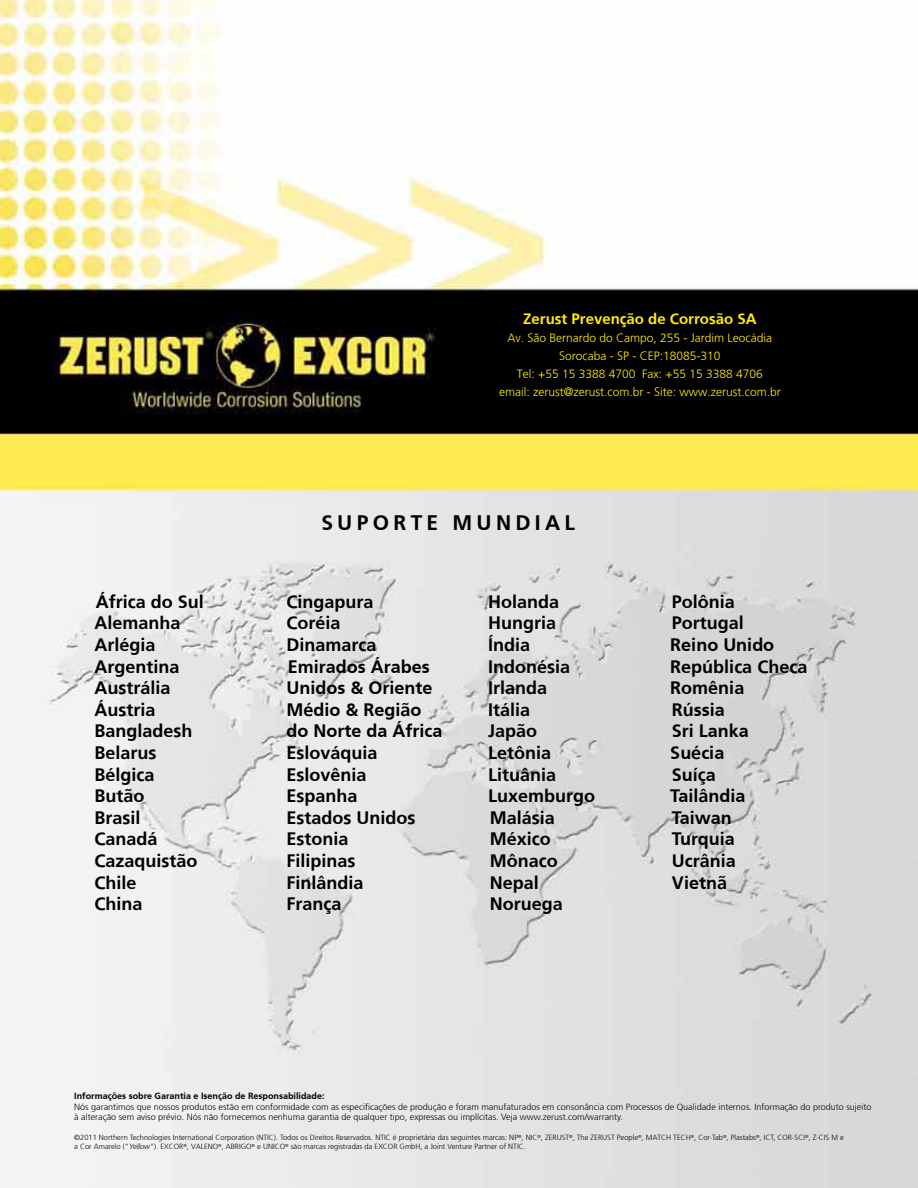
<style>
.page{position:relative;width:918px;height:1188px;background:#fff}
.page>*{position:absolute;margin:0;border:0;box-sizing:border-box;transform-origin:0 0}
.t1{font:700 21px "Frutiger 65";letter-spacing:.205em;color:#000}
.t2{font:700 18px/21.6px "Frutiger";color:#000}
.t3{font:700 18px/21.6px "Frutiger 65";color:#000}
.t4{font:700 15px "Frutiger";color:#ffed00}
.t5{font:300 12px/18px "Frutiger";color:#ffed00;text-align:center}
.t6{font:300 9px/10.8px "Frutiger 45";color:#000}
.t7{font:700 9px "Frutiger 65";color:#000}
.t8{font:300 7.5px/9px "Frutiger 45";color:#000}
.s1{font-style:italic}
</style>
<div class="page">
<img style="left:0;top:0;width:918px;height:1188px">
<p class="t4" style="left:523px;top:310px;width:235px">Zerust Prevenção de Corrosão SA</p>
<p class="t5" style="left:499px;top:329px;width:283px">Av. São Bernardo do Campo, 255 - Jardim Leocádia Sorocaba - SP - CEP:18085-310<br>Tel: +55 15 3388 4700 Fax: +55 15 3388 4706<br>email: zerust@zerust.com.br - Site: www.zerust.com.br</p>
<p class="t1" style="left:322px;top:510px;width:255px">SUPORTE MUNDIAL</p>
<p class="t2" style="left:94px;top:590px;width:111px">África do Sul<br>Alemanha<br>Arlégia<br>Argentina<br>Austrália<br>Áustria<br>Bangladesh<br>Belarus<br>Bélgica<br>Butão<br>Brasil<br>Canadá<br>Cazaquistão<br>Chile<br>China</p>
<p class="t2" style="left:672px;top:590px;width:74px">Polônia<br>Portugal</p>
<p class="t2" style="left:488px;top:590px;width:109px">Holanda<br>Hungria<br>Índia<br>Indonésia<br>Irlanda<br>Itália<br>Japão<br>Letônia<br>Lituânia<br>Luxemburgo<br>Malásia<br>México<br>Mônaco<br>Nepal<br>Noruega</p>
<p class="t2" style="left:286px;top:590px;width:92px">Cingapura<br>Coréia<br>Dinamarca</p>
<p class="t3" style="left:286px;top:655px;width:158px">Emirados Árabes<br>Unidos &amp; Oriente<br>Médio &amp; Região do Norte da África</p>
<p class="t2" style="left:286px;top:742px;width:130px">Eslováquia<br>Eslovênia<br>Espanha<br>Estados Unidos<br>Estonia<br>Filipinas<br>Finlândia<br>França</p>
<p class="t3" style="left:670px;top:634px;width:106px">Reino Unido</p>
<p class="t2" style="left:670px;top:655px;width:139px">República Checa<br>Romênia</p>
<p class="t3" style="left:670px;top:699px;width:80px">Rússia<br>Sri Lanka<br>Suécia<br>Suíça<br>Tailândia<br>Taiwan<br>Turquia<br>Ucrânia<br>Vietnã</p>
<p class="t7" style="left:74px;top:1090px;width:252px">Informações sobre Garantia e Isenção de Responsabilidade:</p>
<p class="t6" style="left:74px;top:1101px;width:799px">Nós garantimos que nossos produtos estão em conformidade com as especificações de produção e foram manufaturados em consonância com Processos de Qualidade internos. Informação do produto sujeito à alteração sem aviso prévio. Nós não fornecemos nenhuma garantia de qualquer tipo, expressas ou implícitas. Veja www.zerust.com/warranty.</p>
<p class="t8" style="left:74px;top:1133px;width:771px">©2011 Northern Technologies International Corporation (NTIC). Todos os Direitos Reservados. NTIC é proprietária das seguintes marcas: NP<sup>®</sup>, NIC<sup>®</sup>, ZERUST<sup>®</sup>, The ZERUST People<sup>®</sup>, MATCH TECH<sup>®</sup>, Cor-Tab<sup>®</sup>, Plastabs<sup>®</sup>, ICT, COR-SCI<sup>®</sup>, Z-CIS M e a Cor Amarelo (“<span class="s1">Yellow</span>”). EXCOR<sup>®</sup>, VALENO<sup>®</sup>, ABRIGO<sup>®</sup> e UNICO<sup>®</sup> são marcas registradas da EXCOR GmbH, a Joint Venture Partner of NTIC.</p>
</div>
